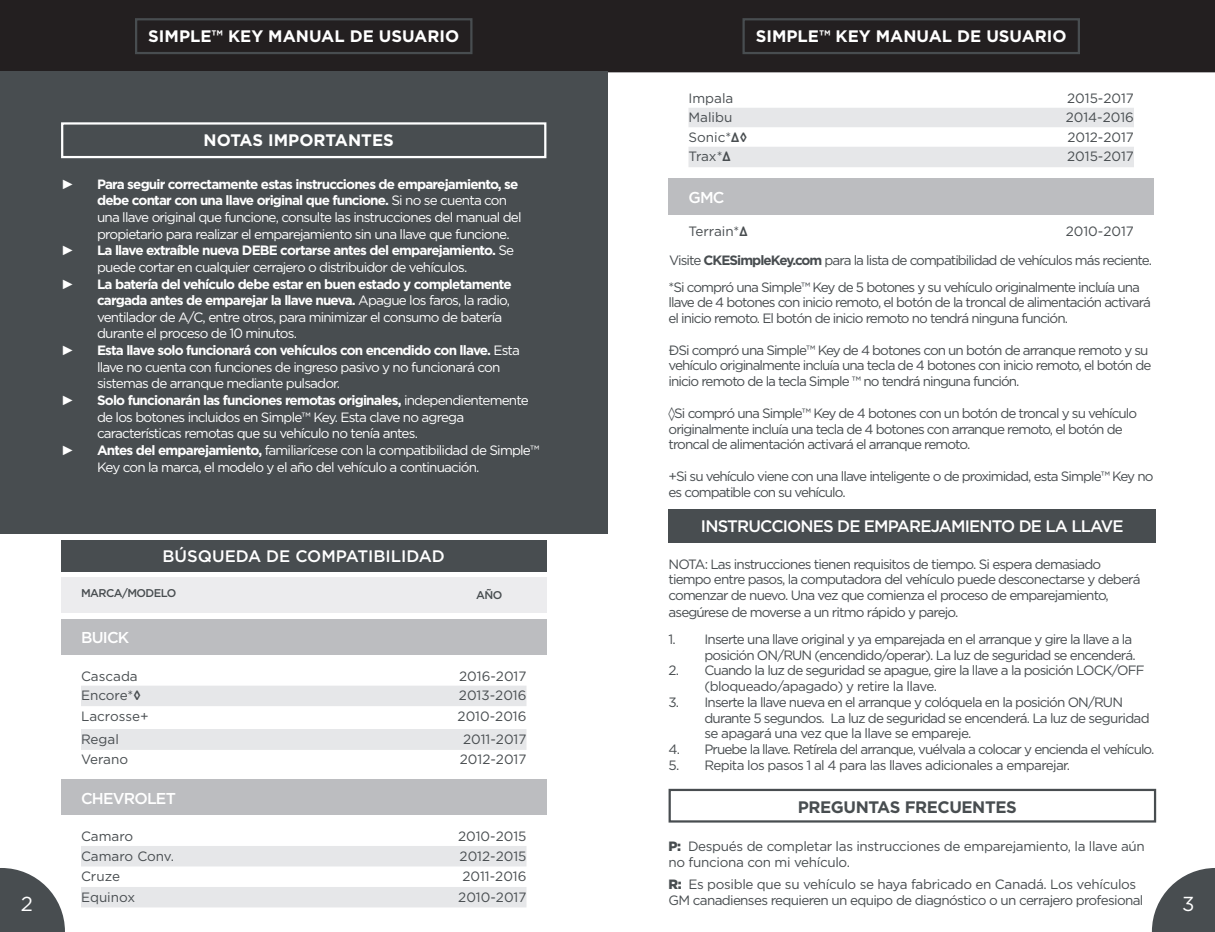
<style>
.page{position:relative;width:1215px;height:932px;background:#fff}
.page>*{position:absolute;margin:0;border:0;box-sizing:border-box;transform-origin:0 0}
.t1{font:20.25px "Gotham";color:#fff}
.Boxed_Note_With_Rule{font:700 16.65px "Gotham";color:#fff}
.Header_Box_1{font:500 16.65px "Gotham";letter-spacing:-.05em;color:#fff}
.Black_Box_4_Step{font:500 16.65px "Gotham";color:#fff}
.Boxed_Note_With_Rule-2{font:700 16.65px "Gotham";letter-spacing:-.025em;color:#484d50}
.t2{font:500 15.75px "Gotham";letter-spacing:-.05em;color:#fff}
.Boxed_Note_With_Rule-3{font:13.5px/15.8px "Gotham";letter-spacing:-.065em;color:#484d50}
.t3{font:13.5px/16.7px "Gotham";letter-spacing:-.06em;color:#fff}
.Boxed_Note_With_Rule-4{font:13.5px "Gotham";color:#484d50}
.Boxed_Note_With_Rule-5{font:13.5px/15.8px "Gotham";letter-spacing:-.025em;color:#484d50}
.t4{font:700 13.5px "Arial";color:#fff}
.t5{font:500 11.25px "Gotham";letter-spacing:-.05em;color:#484d50}
.s1{font-family:"PT Mono";font-weight:700}
.s2{font-weight:700}
.s3{font-weight:900}
</style>
<div class="page">
<svg style="left:0;top:868px;width:65px;height:64px"></svg>
<svg style="left:1152px;top:868px;width:63px;height:64px"></svg>
<div style="left:0;top:0;width:1215px;height:72px;background:#231f20"></div>
<div style="left:135px;top:18px;width:337px;height:36px;border:2px solid #484d50"></div>
<div style="left:742px;top:18px;width:338px;height:36px;border:2px solid #484d50"></div>
<div style="left:0;top:72px;width:608px;height:462px;background:#484d50"></div>
<div style="left:61px;top:122px;width:485px;height:36px;border:2px solid #fff"></div>
<div style="left:61px;top:540px;width:485px;height:31px;background:#484d50"></div>
<div style="left:61px;top:577px;width:485px;height:35px;background:#ececee"></div>
<div style="left:61px;top:619px;width:485px;height:35px;background:#bcbdc0"></div>
<div style="left:61px;top:779px;width:485px;height:35px;background:#bcbdc0"></div>
<div style="left:669px;top:178px;width:485px;height:36px;background:#bcbdc0"></div>
<svg style="left:81px;top:686px;width:445px;height:64px"></svg>
<svg style="left:688px;top:108px;width:446px;height:59px"></svg>
<svg style="left:81px;top:846px;width:445px;height:61px"></svg>
<div style="left:669px;top:509px;width:487px;height:34px;background:#484d50"></div>
<div style="left:669px;top:788px;width:487px;height:34px;border:2px solid #484d50"></div>
<p class="Boxed_Note_With_Rule" style="left:148px;top:27px;width:312px">SIMPLE™ KEY MANUAL DE USUARIO</p>
<p class="Boxed_Note_With_Rule" style="left:756px;top:27px;width:312px">SIMPLE™ KEY MAN AL DE USUARIO</p>
<p class="Boxed_Note_With_Rule" style="left:798px;top:27px;width:228px">SIMPLE™ KEY USER GUIDE</p>
<p class="Boxed_Note_With_Rule" style="left:204px;top:131px;width:192px">NOTAS IMPORTANTES</p>
<p class="Boxed_Note_With_Rule-3" style="left:688px;top:90px;width:46px">Impala</p>
<p class="Boxed_Note_With_Rule-4" style="left:1067px;top:90px;width:68px">2015-2017</p>
<p class="Boxed_Note_With_Rule-3" style="left:688px;top:109px;width:45px">Malibu</p>
<p class="Boxed_Note_With_Rule-4" style="left:1066px;top:110px;width:70px">2014-2016</p>
<p class="Boxed_Note_With_Rule-3" style="left:688px;top:129px;width:60px">Sonic*<span class="s1">∆◊</span></p>
<p class="Boxed_Note_With_Rule-4" style="left:1067px;top:129px;width:68px">2012-2017</p>
<p class="Boxed_Note_With_Rule-3" style="left:688px;top:148px;width:44px">Trax*<span class="s1">∆</span></p>
<p class="Boxed_Note_With_Rule-4" style="left:1067px;top:149px;width:68px">2015-2017</p>
<p class="t4" style="left:61px;top:175px;width:15px">►</p>
<p class="t3" style="left:97px;top:175px;width:426px"><span class="s2">Para seguir correctamente estas instrucciones de emparejamiento, se debe contar con una llave original que funcione.</span> Si no se cuenta con una llave original que funcione, consulte las instrucciones del manual del propietario para realizar el emparejamiento sin una llave que funcione.</p>
<p class="t4" style="left:61px;top:241px;width:15px">►</p>
<p class="t3" style="left:97px;top:242px;width:419px"><span class="s2">La llave extraíble nueva DEBE cortarse antes del emparejamiento.</span> Se puede cortar en cualquier cerrajero o distribuidor de vehículos.</p>
<p class="t4" style="left:61px;top:275px;width:15px">►</p>
<p class="t3" style="left:97px;top:275px;width:416px"><span class="s2">La batería del vehículo debe estar en buen estado y completamente cargada antes de emparejar la llave nueva.</span> Apague los faros, la radio, ventilador de A/C, entre otros, para minimizar el consumo de batería durante el proceso de 10 minutos.</p>
<p class="t4" style="left:61px;top:341px;width:15px">►</p>
<p class="t3" style="left:97px;top:342px;width:424px"><span class="s2">Esta llave solo funcionará con vehículos con encendido con llave.</span> Esta llave no cuenta con funciones de ingreso pasivo y no funcionará con sistemas de arranque mediante pulsador.</p>
<p class="t4" style="left:61px;top:391px;width:15px">►</p>
<p class="t3" style="left:97px;top:392px;width:433px"><span class="s2">Solo funcionarán las funciones remotas originales,</span> independientemente de los botones incluidos en Simple™ Key. Esta clave no agrega características remotas que su vehículo no tenía antes.</p>
<p class="t4" style="left:61px;top:441px;width:15px">►</p>
<p class="t3" style="left:97px;top:442px;width:444px"><span class="s2">Antes del emparejamiento,</span> familiarícese con la compatibilidad de Simple™<br>Key con la marca, el modelo y el año del vehículo a continuación.</p>
<p class="t2" style="left:688px;top:188px;width:38px">GMC</p>
<p class="Boxed_Note_With_Rule-4" style="left:688px;top:223px;width:61px">Terrain*<span class="s1">∆</span></p>
<p class="Boxed_Note_With_Rule-4" style="left:1066px;top:223px;width:70px">2010-2017</p>
<p class="Boxed_Note_With_Rule-3" style="left:669px;top:252px;width:485px">Visite <span class="s2">CKESimpleKey.com</span> para la lista de compatibilidad de vehículos más reciente.</p>
<p class="Boxed_Note_With_Rule-3" style="left:669px;top:279px;width:484px">*Si compró una Simple™ Key de 5 botones y su vehículo originalmente incluía una llave de 4 botones con inicio remoto, el botón de la troncal de alimentación activará el inicio remoto. El botón de inicio remoto no tendrá ninguna función.</p>
<p class="Boxed_Note_With_Rule-3" style="left:669px;top:342px;width:484px">▵Si compró una Simple™ Key de 4 botones con un botón de arranque remoto y su vehículo originalmente incluía una tecla de 4 botones con inicio remoto, el botón de inicio remoto de la tecla Simple ™ no tendrá ninguna función.</p>
<p class="Boxed_Note_With_Rule-3" style="left:669px;top:405px;width:470px">◊Si compró una Simple™ Key de 4 botones con un botón de troncal y su vehículo originalmente incluía una tecla de 4 botones con arranque remoto, el botón de troncal de alimentación activará el arranque remoto.</p>
<p class="Boxed_Note_With_Rule-3" style="left:669px;top:468px;width:486px">+Si su vehículo viene con una llave inteligente o de proximidad, esta Simple™ Key no es compatible con su vehículo.</p>
<p class="Header_Box_1" style="left:701px;top:516px;width:424px">INSTRUCCIONES DE EMPAREJAMIENTO DE LA LLAVE</p>
<p class="Boxed_Note_With_Rule-3" style="left:669px;top:555px;width:473px">NOTA: Las instrucciones tienen requisitos de tiempo. Si espera demasiado tiempo entre pasos, la computadora del vehículo puede desconectarse y deberá comenzar de nuevo. Una vez que comienza el proceso de emparejamiento, asegúrese de moverse a un ritmo rápido y parejo.</p>
<p class="Boxed_Note_With_Rule-3" style="left:669px;top:631px;width:469px;text-align:right">1. Inserte una llave original y ya emparejada en el arranque y gire la llave a la posición ON/RUN (encendido/operar). La luz de seguridad se encenderá.</p>
<p class="Boxed_Note_With_Rule-3" style="left:705px;top:662px;width:442px;text-indent:-36px">2. Cuando la luz de seguridad se apague, gire la llave a la posición LOCK/OFF (bloqueado/apagado) y retire la llave.</p>
<p class="Boxed_Note_With_Rule-3" style="left:705px;top:694px;width:447px;text-indent:-36px">3. Inserte la llave nueva en el arranque y colóquela en la posición ON/RUN durante 5 segundos. La luz de seguridad se encenderá. La luz de seguridad se apagará una vez que la llave se empareje.</p>
<p class="Boxed_Note_With_Rule-3" style="left:669px;top:741px;width:487px">4. Pruebe la llave. Retírela del arranque, vuélvala a colocar y encienda el vehículo.</p>
<p class="Boxed_Note_With_Rule-3" style="left:669px;top:757px;width:403px">5. Repita los pasos 1 al 4 para las llaves adicionales a emparejar.</p>
<p class="Boxed_Note_With_Rule-2" style="left:798px;top:797px;width:221px">PREGUNTAS FRECUENTES</p>
<p class="Boxed_Note_With_Rule-5" style="left:669px;top:838px;width:478px"><span class="s3">P:</span> Después de completar las instrucciones de emparejamiento, la llave aún no funciona con mi vehículo.</p>
<p class="Boxed_Note_With_Rule-3" style="left:669px;top:876px;width:476px"><span class="s3">R:</span> Es posible que su vehículo se haya fabricado en Canadá. Los vehículos<br>GM canadienses requieren un equipo de diagnóstico o un cerrajero profesional</p>
<p class="Black_Box_4_Step" style="left:163px;top:546px;width:284px">BÚSQUEDA DE COMPATIBILIDAD</p>
<p class="t5" style="left:81px;top:587px;width:97px">MARCA/MODELO</p>
<p class="t2" style="left:81px;top:629px;width:50px">BUICK</p>
<p class="t5" style="left:476px;top:588px;width:28px">AÑO</p>
<p class="Boxed_Note_With_Rule-4" style="left:81px;top:668px;width:58px">Cascada</p>
<p class="Boxed_Note_With_Rule-4" style="left:459px;top:668px;width:69px">2016-2017</p>
<p class="Boxed_Note_With_Rule-3" style="left:81px;top:687px;width:62px">Encore*<span class="s1">◊</span></p>
<p class="Boxed_Note_With_Rule-4" style="left:459px;top:688px;width:69px">2013-2016</p>
<p class="Boxed_Note_With_Rule-4" style="left:81px;top:708px;width:69px">Lacrosse+</p>
<p class="Boxed_Note_With_Rule-4" style="left:458px;top:708px;width:70px">2010-2016</p>
<p class="Boxed_Note_With_Rule-3" style="left:81px;top:730px;width:39px">Regal</p>
<p class="Boxed_Note_With_Rule-4" style="left:463px;top:731px;width:65px">2011-2017</p>
<p class="Boxed_Note_With_Rule-3" style="left:81px;top:751px;width:49px">Verano</p>
<p class="Boxed_Note_With_Rule-4" style="left:460px;top:752px;width:68px">2012-2017</p>
<p class="t2" style="left:81px;top:789px;width:96px">CHEVROLET</p>
<p class="Boxed_Note_With_Rule-3" style="left:81px;top:828px;width:54px">Camaro</p>
<p class="Boxed_Note_With_Rule-4" style="left:458px;top:828px;width:70px">2010-2015</p>
<p class="Boxed_Note_With_Rule-4" style="left:81px;top:848px;width:95px">Camaro Conv.</p>
<p class="Boxed_Note_With_Rule-4" style="left:460px;top:848px;width:68px">2012-2015</p>
<p class="Boxed_Note_With_Rule-3" style="left:81px;top:868px;width:41px">Cruze</p>
<p class="Boxed_Note_With_Rule-4" style="left:462px;top:868px;width:66px">2011-2016</p>
<p class="Boxed_Note_With_Rule-4" style="left:81px;top:889px;width:56px">Equinox</p>
<p class="Boxed_Note_With_Rule-4" style="left:458px;top:889px;width:70px">2010-2017</p>
<h1 class="t1" style="left:21px;top:892px;width:14px">2</h1>
<h1 class="t1" style="left:1182px;top:892px;width:14px">3</h1>
</div>
